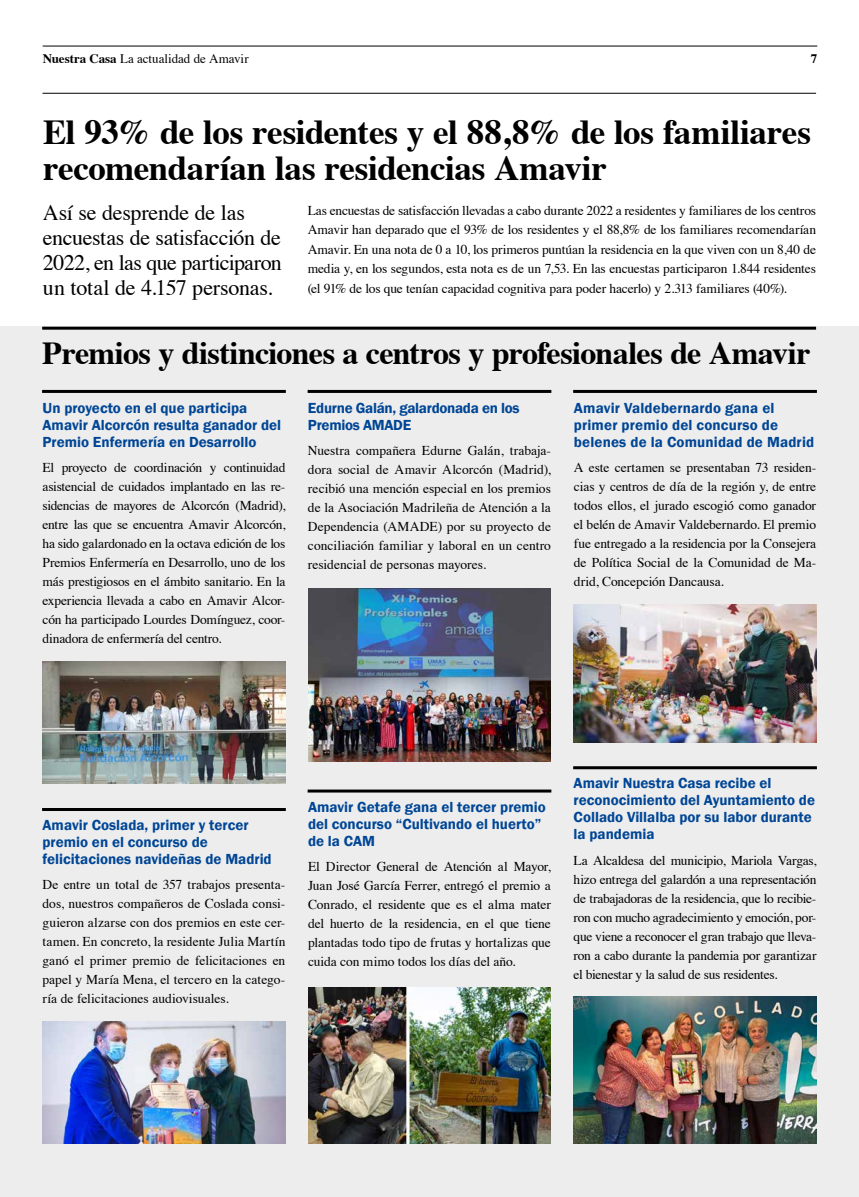
<style>
.page{position:relative;width:859px;height:1197px;background:#fff}
.page>*{position:absolute;margin:0;border:0;box-sizing:border-box;transform-origin:0 0}
.t1{font:700 35px/36px "Times";letter-spacing:-.01em;color:#000}
.t2{font:700 32px "Times";letter-spacing:-.02em;color:#000}
.t3{font:22px/25px "Times";letter-spacing:-.015em;color:#000}
.t4{font:600 15px/17px "Franklin Gothic";color:#004695}
.t5{font:600 15px/17px "Franklin Gothic";letter-spacing:-.02em;color:#004695}
.t6{font:13.5px/19px "Times";letter-spacing:-.01em;color:#000;text-align:justify}
.t7{font:13px "Times";color:#000}
.t8{font:700 13px "Times";color:#000}
.s1{font-weight:700}
</style>
<div class="page">
<div style="left:0;top:326px;width:859px;height:870px;background:#ededee"></div>
<hr style="left:43px;top:93px;width:773px;height:1px;background:#000">
<hr style="left:42px;top:390px;width:244px;height:3px;background:#000">
<hr style="left:42px;top:807px;width:244px;height:3px;background:#000">
<hr style="left:308px;top:789px;width:243px;height:3px;background:#000">
<hr style="left:573px;top:766px;width:244px;height:3px;background:#000">
<hr style="left:308px;top:390px;width:243px;height:3px;background:#000">
<hr style="left:573px;top:390px;width:244px;height:3px;background:#000">
<hr style="left:42px;top:326px;width:774px;height:3px;background:#000">
<hr style="left:43px;top:46px;width:774px;height:1px;background:#000">
<img style="left:43px;top:661px;width:242px;height:122px">
<img style="left:574px;top:604px;width:242px;height:138px">
<img style="left:574px;top:996px;width:242px;height:146px">
<img style="left:43px;top:1021px;width:242px;height:121px">
<img style="left:308px;top:987px;width:243px;height:155px">
<img style="left:308px;top:588px;width:243px;height:173px">
<p class="t7" style="left:43px;top:54px;width:207px"><span class="s1">Nuestra Casa</span> La actualidad de Amavir</p>
<p class="t8" style="left:811px;top:54px;width:8px">7</p>
<h1 class="t1" style="left:43px;top:117px;width:769px">El 93% de los residentes y el 88,8% de los familiares recomendarían las residencias Amavir</h1>
<h3 class="t3" style="left:43px;top:202px;width:240px">Así se desprende de las encuestas de satisfacción de<br>2022, en las que participaron un total de 4.157 personas.</h3>
<p class="t6" style="left:308px;top:202px;width:510px;line-height:19.5px">Las encuestas de satisfacción llevadas a cabo durante 2022 a residentes y familiares de los centros Amavir han deparado que el 93% de los residentes y el 88,8% de los familiares recomendarían Amavir. En una nota de 0 a 10, los primeros puntúan la residencia en la que viven con un 8,40 de media y, en los segundos, esta nota es de un 7,53. En las encuestas participaron 1.844 residentes (el 91% de los que tenían capacidad cognitiva para poder hacerlo) y 2.313 familiares (40%).</p>
<h2 class="t2" style="left:42px;top:341px;width:770px">Premios y distinciones a centros y profesionales de Amavir</h2>
<p class="t4" style="left:43px;top:400px;width:240px">Un proyecto en el que participa<br>Amavir Alcorcón resulta ganador del<br>Premio Enfermería en Desarrollo</p>
<p class="t5" style="left:308px;top:400px;width:213px">Edurne Galán, galardonada en los<br>Premios AMADE</p>
<p class="t6" style="left:308px;top:442px;width:245px">Nuestra compañera Edurne Galán, trabaja&shy;dora social de Amavir Alcorcón (Madrid), recibió una mención especial en los premios de la Asociación Madrileña de Atención a la Dependencia (AMADE) por su proyecto de conciliación familiar y laboral en un centro residencial de personas mayores.</p>
<p class="t6" style="left:43px;top:459px;width:244px">El proyecto de coordinación y continuidad asistencial de cuidados implantado en las re&shy;sidencias de mayores de Alcorcón (Madrid), entre las que se encuentra Amavir Alcorcón, ha sido galardonado en la octava edición de los Premios Enfermería en Desarrollo, uno de los más prestigiosos en el ámbito sanitario. En la experiencia llevada a cabo en Amavir Alcor&shy;cón ha participado Lourdes Domínguez, coor&shy;dinadora de enfermería del centro.</p>
<p class="t4" style="left:574px;top:400px;width:242px">Amavir Valdebernardo gana el primer premio del concurso de belenes de la Comunidad de Madrid</p>
<p class="t6" style="left:574px;top:459px;width:244px">A este certamen se presentaban 73 residen&shy;cias y centros de día de la región y, de entre todos ellos, el jurado escogió como ganador el belén de Amavir Valdebernardo. El premio fue entregado a la residencia por la Consejera de Política Social de la Comunidad de Ma&shy;drid, Concepción Dancausa.</p>
<p class="t4" style="left:43px;top:817px;width:231px">Amavir Coslada, primer y tercer premio en el concurso de felicitaciones navideñas de Madrid</p>
<p class="t6" style="left:43px;top:876px;width:244px">De entre un total de 357 trabajos presenta&shy;dos, nuestros compañeros de Coslada consi&shy;guieron alzarse con dos premios en este cer&shy;tamen. En concreto, la residente Julia Martín ganó el primer premio de felicitaciones en papel y María Mena, el tercero en la catego&shy;ría de felicitaciones audiovisuales.</p>
<p class="t4" style="left:308px;top:798px;width:239px">Amavir Getafe gana el tercer premio del concurso “Cultivando el huerto” de la CAM</p>
<p class="t4" style="left:574px;top:775px;width:243px">Amavir Nuestra Casa recibe el reconocimiento del Ayuntamiento de<br>Collado Villalba por su labor durante la pandemia</p>
<p class="t6" style="left:308px;top:858px;width:244px">El Director General de Atención al Mayor, Juan José García Ferrer, entregó el premio a Conrado, el residente que es el alma mater del huerto de la residencia, en el que tiene plantadas todo tipo de frutas y hortalizas que cuida con mimo todos los días del año.</p>
<p class="t6" style="left:574px;top:851px;width:244px">La Alcaldesa del municipio, Mariola Vargas, hizo entrega del galardón a una representación de trabajadoras de la residencia, que lo recibie&shy;ron con mucho agradecimiento y emoción, por&shy;que viene a reconocer el gran trabajo que lleva&shy;ron a cabo durante la pandemia por garantizar el bienestar y la salud de sus residentes.</p>
</div>
